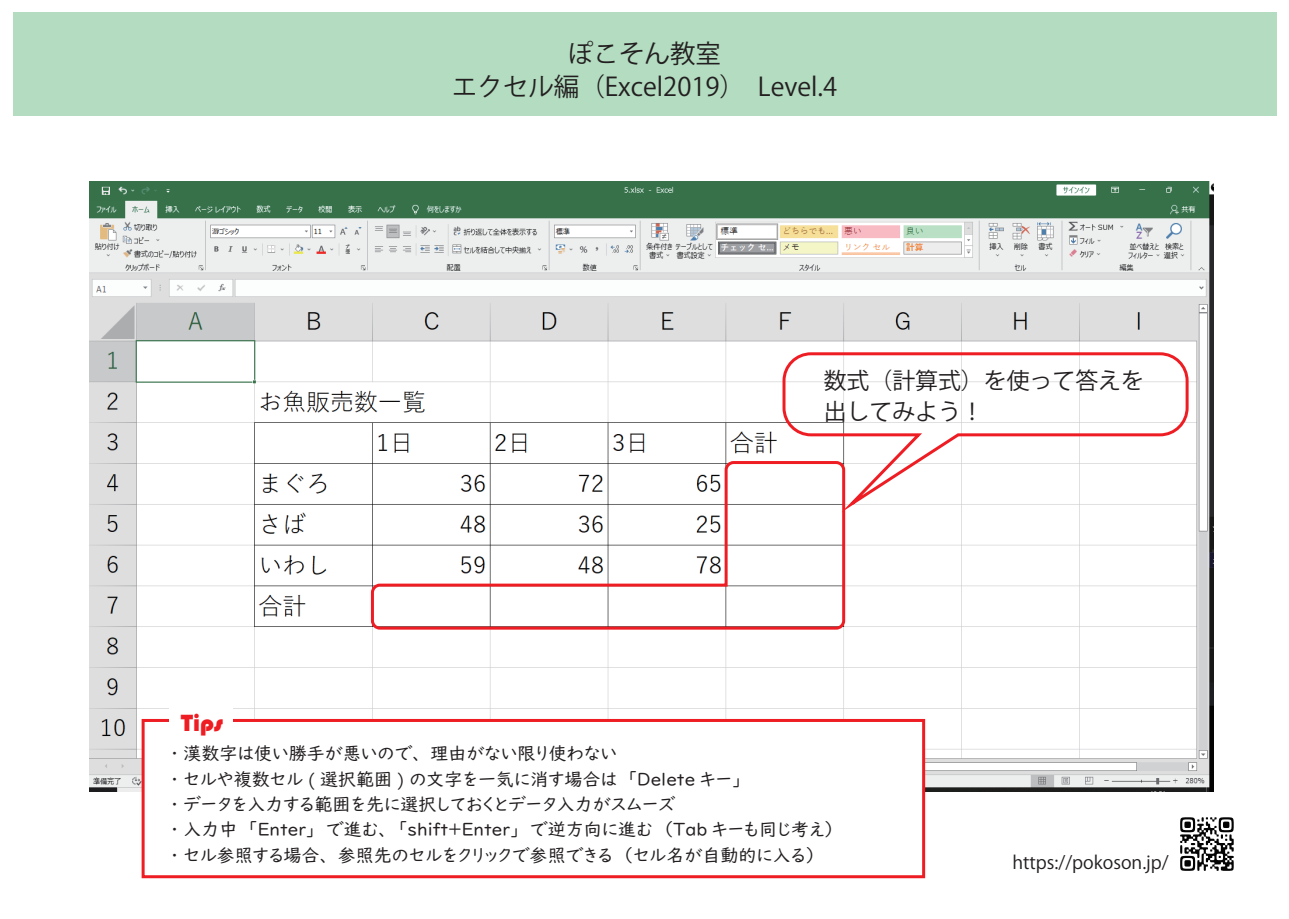
<style>
.page{position:relative;width:1289px;height:919px;background:#fff}
.page>*{position:absolute;margin:0;border:0;box-sizing:border-box;transform-origin:0 0}
.t1{font:25.5px/32.5px "Koz Go Pr 6 N";color:#231f20;text-align:center}
.t2{font:24.15px "Bauhaus 93";color:#ee1d23}
.t3{font:22.8px/31px "Koz Go Pr 6 N";color:#231f20}
.t4{font:18px/25.3px "UD Digi Kyokasho NK R";color:#231f20}
.t5{font:18px "Koz Go Pr 6 N";color:#231f20}
</style>
<div class="page">
<img style="left:90px;top:181px;width:1123px;height:610px">
<div style="left:13px;top:13px;width:1263px;height:103px;background:#b3dcc0"></div>
<svg style="left:1180px;top:817px;width:53px;height:53px"></svg>
<svg style="left:781px;top:351px;width:409px;height:169px"></svg>
<svg style="left:369px;top:459px;width:477px;height:172px"></svg>
<div style="left:142px;top:719px;width:783px;height:159px;background:#fff;border:3px solid #ee1d23"></div>
<div style="left:169px;top:706px;width:64px;height:34px;background:#fff"></div>
<h1 class="t1" style="left:452px;top:38px;width:387px">ぽこそん教室<br>エクセル編（Excel2019）　Level.4</h1>
<p class="t3" style="left:823px;top:365px;width:322px">数式（計算式）を使って答えを出してみよう！</p>
<h2 class="t2" style="left:181px;top:708px;width:44px">Tips</h2>
<p class="t4" style="left:170px;top:740px;width:667px">・漢数字は使い勝手が悪いので、理由がない限り使わない<br>・セルや複数セル ( 選択範囲 ) の文字を一気に消す場合は「Delete キー」<br>・データを入力する範囲を先に選択しておくとデータ入力がスムーズ<br>・入力中「Enter」で進む、「shift+Enter」で逆方向に進む（Tab キーも同じ考え）・セル参照する場合、参照先のセルをクリックで参照できる（セル名が自動的に入る）</p>
<p class="t5" style="left:1012px;top:851px;width:158px">https://pokoson.jp/</p>
</div>
